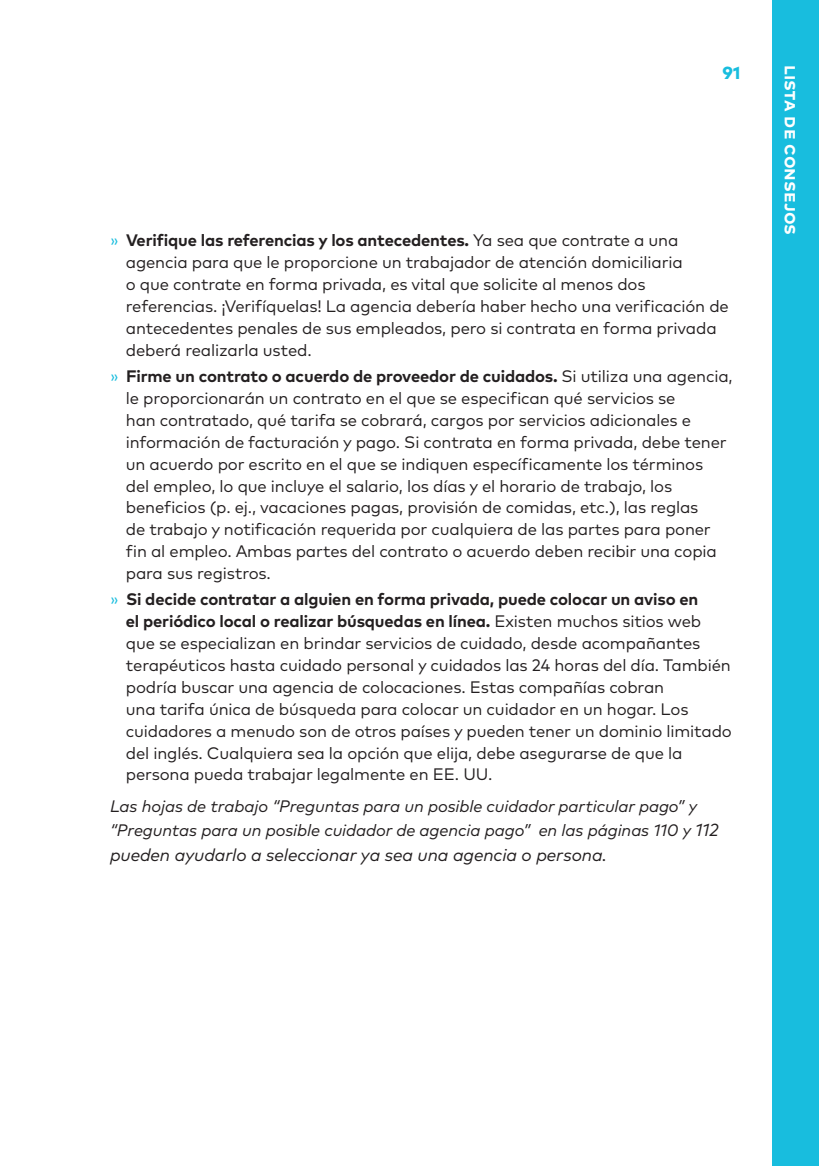
<style>
.page{position:relative;width:819px;height:1166px;background:#fff}
.page>*{position:absolute;margin:0;border:0;box-sizing:border-box;transform-origin:0 0}
.t1{font:700 19.25px "Mark OT";letter-spacing:.005em;color:#fff}
.t2{font:italic 17.5px "Mark OT";letter-spacing:-.005em;color:#231f20}
.t3{font:800 17.5px "Mark OT";color:#18bdde}
.t4{font:16.62px/21.9px "Mark OT";letter-spacing:-.01em;color:#231f20}
.t5{font:italic 16.62px/24px "Mark OT";letter-spacing:-.005em;color:#231f20}
.s1{color:#18bdde}
.s2{font-weight:700}
.s3{font-size:17.5px}
</style>
<div class="page">
<div style="left:772px;top:0;width:47px;height:1166px;background:#18bdde"></div>
<p class="t3" style="left:722px;top:61px;width:19px">91</p>
<p class="t1" style="left:804px;top:65px;width:172px;rotate:90deg">Lista de consejos</p>
<p class="t4" style="left:126px;top:229px;width:605px;text-indent:-16px"><span class="s1">»</span> <span class="s2">Verifique las referencias y los antecedentes.</span> Ya sea que contrate a una agencia para que le proporcione un trabajador de atención domiciliaria<br>o que contrate en forma privada, es vital que solicite al menos dos referencias. ¡Verifíquelas! La agencia debería haber hecho una verificación de antecedentes penales de sus empleados, pero si contrata en forma privada deberá realizarla usted.</p>
<p class="t4" style="left:126px;top:365px;width:608px;text-indent:-16px"><span class="s1">»</span> <span class="s2">Firme un contrato o acuerdo de proveedor de cuidados.</span> Si utiliza una agencia, le proporcionarán un contrato en el que se especifican qué servicios se<br>han contratado, qué tarifa se cobrará, cargos por servicios adicionales e información de facturación y pago. Si contrata en forma privada, debe tener un acuerdo por escrito en el que se indiquen específicamente los términos<br>del empleo, lo que incluye el salario, los días y el horario de trabajo, los beneficios (p. ej., vacaciones pagas, provisión de comidas, etc.), las reglas<br>de trabajo y notificación requerida por cualquiera de las partes para poner fin al empleo. Ambas partes del contrato o acuerdo deben recibir una copia para sus registros.</p>
<p class="t4" style="left:126px;top:588px;width:608px;text-indent:-16px"><span class="s1">»</span> <span class="s2">Si decide contratar a alguien en forma privada, puede colocar un aviso en<br>el periódico local o realizar búsquedas en línea.</span> Existen muchos sitios web que se especializan en brindar servicios de cuidado, desde acompañantes terapéuticos hasta cuidado personal y cuidados las 24 horas del día. También podría buscar una agencia de colocaciones. Estas compañías cobran<br>una tarifa única de búsqueda para colocar un cuidador en un hogar. Los cuidadores a menudo son de otros países y pueden tener un dominio limitado del inglés. Cualquiera sea la opción que elija, debe asegurarse de que la persona pueda trabajar legalmente en EE. UU.</p>
<p class="t5" style="left:110px;top:794px;width:610px">Las hojas de trabajo “Preguntas para un posible cuidador particular pago” y “Preguntas para un posible cuidador de agencia pago” en las páginas 110 y <span class="s3">112</span></p>
<p class="t2" style="left:110px;top:843px;width:498px">pueden ayudarlo a seleccionar ya sea una agencia o persona.</p>
</div>
